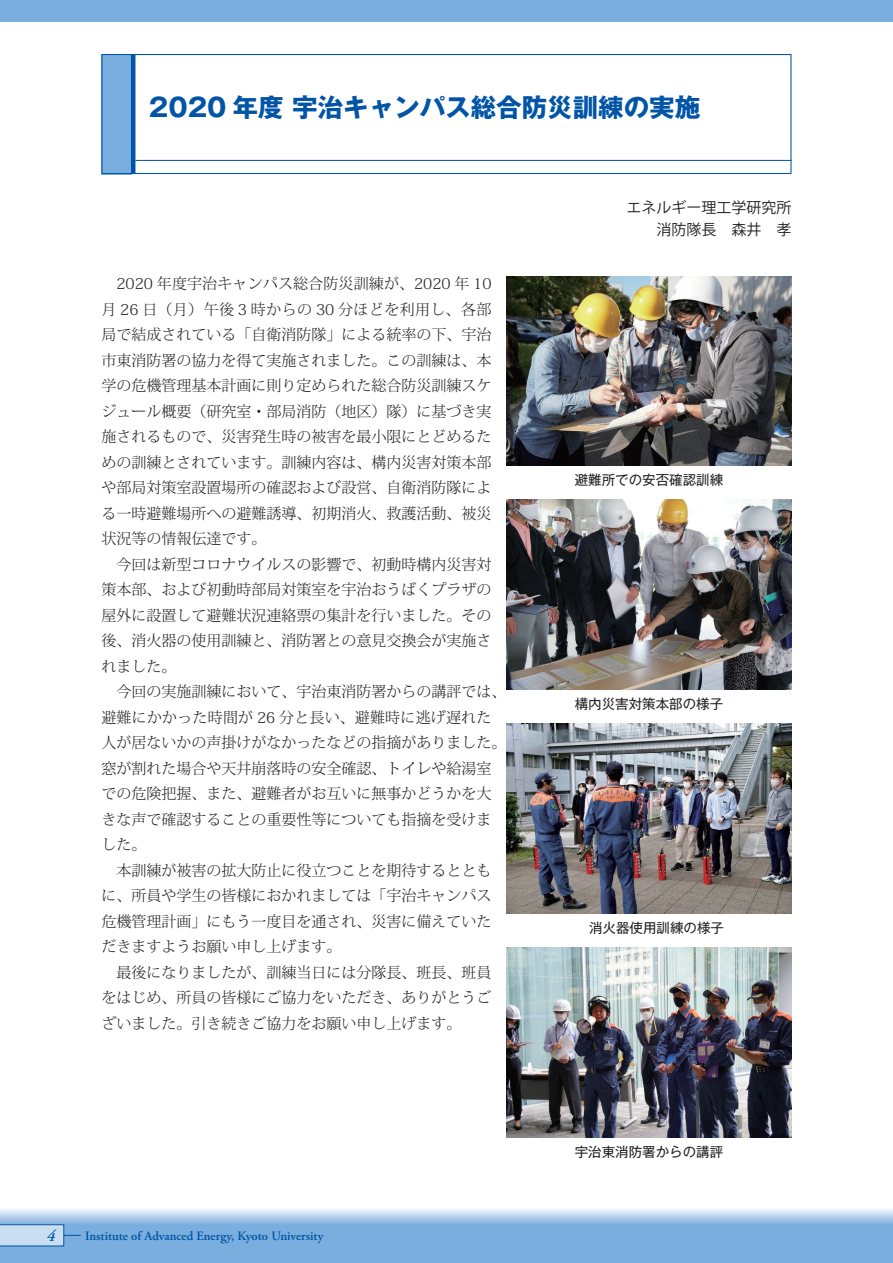
<style>
.page{position:relative;width:893px;height:1263px;background:#fff}
.page>*{position:absolute;margin:0;border:0;box-sizing:border-box;transform-origin:0 0}
.t1{font:700 25.5px "Gothic MB101 Pr 5";color:#0154a6}
.t2{font:italic 600 16.5px "Adobe Garamond Pro";color:#0154a6}
.t3{font:300 15px/25.5px "Koz Min Pr 6 N";color:#231f20;text-align:justify}
.t4{font:15px/22.5px "Koz Go Pr 6 N";color:#231f20;text-align:right}
.t5{font:13.5px "Gothic MB101 Pr 5";color:#231f20}
.t6{font:600 12.75px "Adobe Garamond Pro";color:#0154a6}
</style>
<div class="page">
<div style="left:0;top:0;width:893px;height:21px;background:#79aede"></div>
<svg style="left:0;top:1209px;width:893px;height:54px"></svg>
<svg style="left:0;top:1224px;width:81px;height:22px"></svg>
<div style="left:101px;top:54px;width:30px;height:120px;background:#79aede"></div>
<hr style="left:131px;top:54px;width:4px;height:120px;background:#0154a6">
<div style="left:101px;top:54px;width:690px;height:120px;border:1px solid #0154a6"></div>
<hr style="left:135px;top:160px;width:656px;height:1px;background:#0154a6">
<img style="left:506px;top:276px;width:285px;height:190px">
<img style="left:506px;top:947px;width:285px;height:190px">
<img style="left:506px;top:724px;width:285px;height:189px">
<img style="left:506px;top:500px;width:285px;height:189px">
<h1 class="t1" style="left:149px;top:86px;width:553px">2020 年度 宇治キャンパス総合防災訓練の実施</h1>
<p class="t3" style="left:101px;top:271px;width:392px;text-indent:15px">2020 年度宇治キャンパス総合防災訓練が、2020 年 10月 26 日（月）午後 3 時からの 30 分ほどを利用し、各部局で結成されている「自衛消防隊」による統率の下、宇治市東消防署の協力を得て実施されました。この訓練は、本学の危機管理基本計画に則り定められた総合防災訓練スケジュール概要（研究室・部局消防（地区）隊）に基づき実施されるもので、災害発生時の被害を最小限にとどめるための訓練とされています。訓練内容は、構内災害対策本部や部局対策室設置場所の確認および設営、自衛消防隊による一時避難場所への避難誘導、初期消火、救護活動、被災状況等の情報伝達です。</p>
<p class="t3" style="left:101px;top:552px;width:391px;text-indent:15px">今回は新型コロナウイルスの影響で、初動時構内災害対策本部、および初動時部局対策室を宇治おうばくプラザの屋外に設置して避難状況連絡票の集計を行いました。その後、消火器の使用訓練と、消防署との意見交換会が実施されました。</p>
<p class="t3" style="left:101px;top:679px;width:406px;text-align:left;text-indent:15px">今回の実施訓練において、宇治東消防署からの講評では、避難にかかった時間が 26 分と長い、避難時に逃げ遅れた人が居ないかの声掛けがなかったなどの指摘がありました。窓が割れた場合や天井崩落時の安全確認、トイレや給湯室での危険把握、また、避難者がお互いに無事かどうかを大きな声で確認することの重要性等についても指摘を受けました。</p>
<p class="t3" style="left:101px;top:858px;width:391px;text-indent:15px">本訓練が被害の拡大防止に役立つことを期待するとともに、所員や学生の皆様におかれましては「宇治キャンパス危機管理計画」にもう一度目を通され、災害に備えていただきますようお願い申し上げます。</p>
<p class="t3" style="left:101px;top:960px;width:391px;text-indent:15px">最後になりましたが、訓練当日には分隊長、班長、班員をはじめ、所員の皆様にご協力をいただき、ありがとうございました。引き続きご協力をお願い申し上げます。</p>
<p class="t2" style="left:47px;top:1226px;width:10px">4</p>
<p class="t6" style="left:85px;top:1228px;width:240px">Institute of Advanced Energy, Kyoto University</p>
<p class="t4" style="left:626px;top:196px;width:167px">エネルギー理工学研究所消防隊長　森井　孝</p>
<p class="t5" style="left:575px;top:469px;width:150px">避難所での安否確認訓練</p>
<p class="t5" style="left:575px;top:692px;width:150px">構内災害対策本部の様子</p>
<p class="t5" style="left:589px;top:916px;width:136px">消火器使用訓練の様子</p>
<p class="t5" style="left:575px;top:1140px;width:150px">宇治東消防署からの講評</p>
</div>
